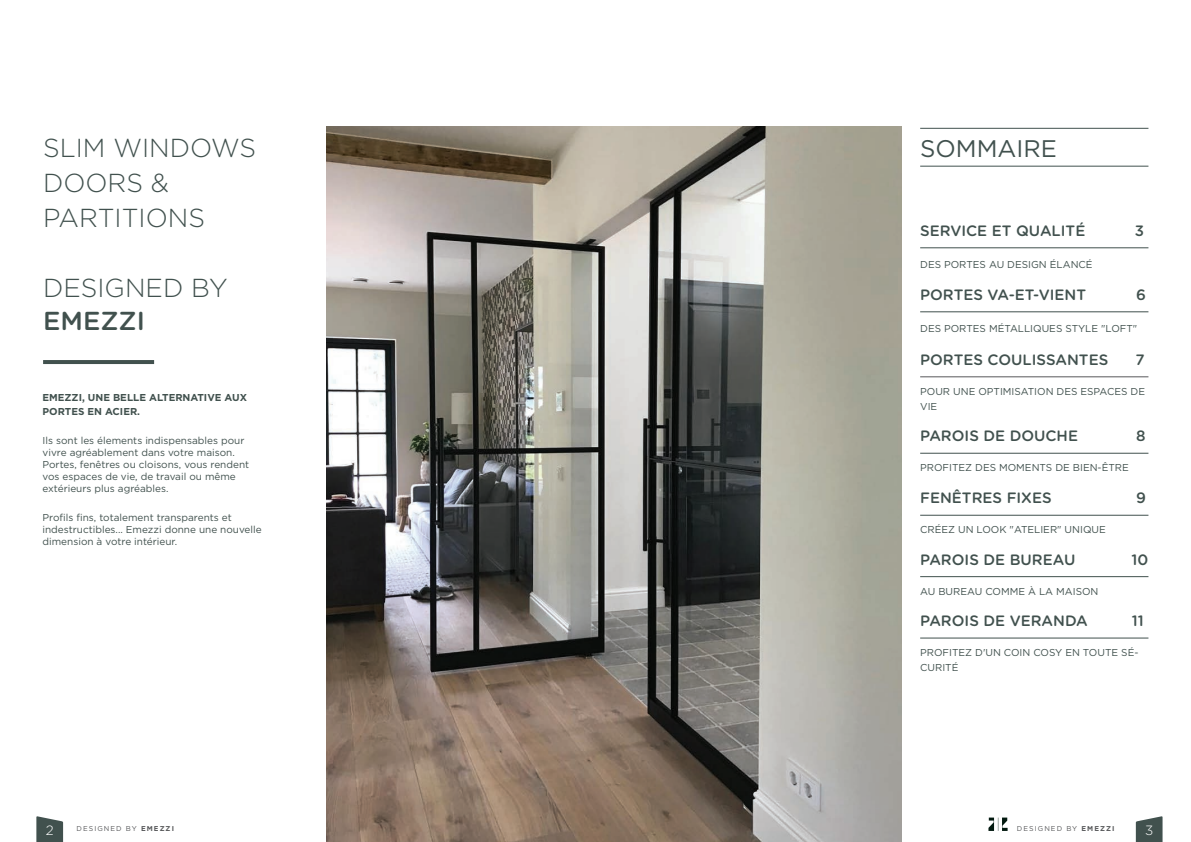
<style>
.page{position:relative;width:1191px;height:842px;background:#fff}
.page>*{position:absolute;margin:0;border:0;box-sizing:border-box;transform-origin:0 0}
.t1{font:300 26px/35px "Gotham";color:#41514e}
.t2{font:500 26px "Gotham Rounded";color:#41514e}
.t3{font:24px "Gotham";color:#41514e}
.t4{font:500 15px "Gotham Rounded";color:#41514e}
.t5{font:300 13.4px "Gotham";color:#fff}
.t6{font:10px/12px "Gotham";color:#41514e}
.t7{font:700 10px/14.4px "Gotham";color:#41514e}
.t8{font:7px "Gotham";letter-spacing:.15em;color:#57585a}
.s1{font-weight:700}
</style>
<div class="page">
<img style="left:326px;top:126px;width:575px;height:716px">
<hr style="left:920px;top:128px;width:228px;height:1px;background:#41514e">
<hr style="left:920px;top:166px;width:228px;height:1px;background:#41514e">
<hr style="left:920px;top:247px;width:228px;height:1px;background:#41514e">
<hr style="left:920px;top:311px;width:228px;height:1px;background:#41514e">
<hr style="left:920px;top:376px;width:228px;height:1px;background:#57585a">
<hr style="left:920px;top:453px;width:228px;height:1px;background:#41514e">
<hr style="left:920px;top:515px;width:228px;height:1px;background:#41514e">
<hr style="left:920px;top:576px;width:228px;height:1px;background:#41514e">
<hr style="left:920px;top:637px;width:228px;height:1px;background:#41514e">
<hr style="left:43px;top:360px;width:111px;height:4px;background:#41514e">
<svg style="left:36px;top:816px;width:27px;height:26px"></svg>
<svg style="left:1135px;top:816px;width:27px;height:26px"></svg>
<svg style="left:988px;top:817px;width:19px;height:14px"></svg>
<h1 class="t1" style="left:43px;top:129px;width:214px">SLIM WINDOWS<br>DOORS &amp;<br>PARTITIONS</h1>
<h1 class="t1" style="left:43px;top:269px;width:186px">DESIGNED BY</h1>
<h1 class="t2" style="left:43px;top:302px;width:103px">EMEZZI</h1>
<p class="t7" style="left:43px;top:390px;width:206px">EMEZZI, UNE BELLE ALTERNATIVE AUX<br>PORTES EN ACIER.</p>
<p class="t6" style="left:43px;top:434px;width:208px">Ils sont les élements indispensables pour vivre agréablement dans votre maison.<br>Portes, fenêtres ou cloisons, vous rendent vos espaces de vie, de travail ou même extérieurs plus agréables.</p>
<p class="t6" style="left:43px;top:511px;width:221px">Profils fins, totalement transparents et indestructibles... Emezzi donne une nouvelle dimension à votre intérieur.</p>
<h2 class="t3" style="left:920px;top:133px;width:138px">SOMMAIRE</h2>
<h3 class="t4" style="left:920px;top:220px;width:167px">SERVICE ET QUALITÉ</h3>
<h3 class="t4" style="left:1135px;top:220px;width:11px">3</h3>
<p class="t6" style="left:920px;top:258px;width:174px">DES PORTES AU DESIGN ÉLANCÉ</p>
<h3 class="t4" style="left:920px;top:284px;width:167px">PORTES VA-ET-VIENT</h3>
<h3 class="t4" style="left:1136px;top:284px;width:11px">6</h3>
<p class="t6" style="left:920px;top:322px;width:219px">DES PORTES MÉTALLIQUES STYLE "LOFT"</p>
<h3 class="t4" style="left:920px;top:349px;width:190px">PORTES COULISSANTES</h3>
<h3 class="t4" style="left:1135px;top:349px;width:11px">7</h3>
<p class="t6" style="left:920px;top:384px;width:226px;line-height:15px">POUR UNE OPTIMISATION DES ESPACES DE<br>VIE</p>
<h3 class="t4" style="left:920px;top:425px;width:159px">PAROIS DE DOUCHE</h3>
<h3 class="t4" style="left:1136px;top:425px;width:11px">8</h3>
<p class="t6" style="left:920px;top:462px;width:210px">PROFITEZ DES MOMENTS DE BIEN-ÊTRE</p>
<h3 class="t4" style="left:920px;top:487px;width:133px">FENÊTRES FIXES</h3>
<h3 class="t4" style="left:1136px;top:487px;width:11px">9</h3>
<p class="t6" style="left:920px;top:524px;width:187px">CRÉEZ UN LOOK "ATELIER" UNIQUE</p>
<h3 class="t4" style="left:920px;top:549px;width:157px">PAROIS DE BUREAU</h3>
<h3 class="t4" style="left:1131px;top:549px;width:18px">10</h3>
<p class="t6" style="left:920px;top:585px;width:180px">AU BUREAU COMME À LA MAISON</p>
<h3 class="t4" style="left:920px;top:610px;width:169px">PAROIS DE VERANDA</h3>
<h3 class="t4" style="left:1131px;top:610px;width:13px">11</h3>
<p class="t6" style="left:920px;top:645px;width:220px;line-height:15px">PROFITEZ D'UN COIN COSY EN TOUTE SÉ-<br>CURITÉ</p>
<h3 class="t5" style="left:46px;top:821px;width:9px">2</h3>
<p class="t8" style="left:77px;top:824px;width:99px">DESIGNED BY <span class="s1">EMEZZI</span></p>
<p class="t8" style="left:1017px;top:824px;width:99px">DESIGNED BY <span class="s1">EMEZZI</span></p>
<h3 class="t5" style="left:1145px;top:821px;width:10px">3</h3>
</div>
